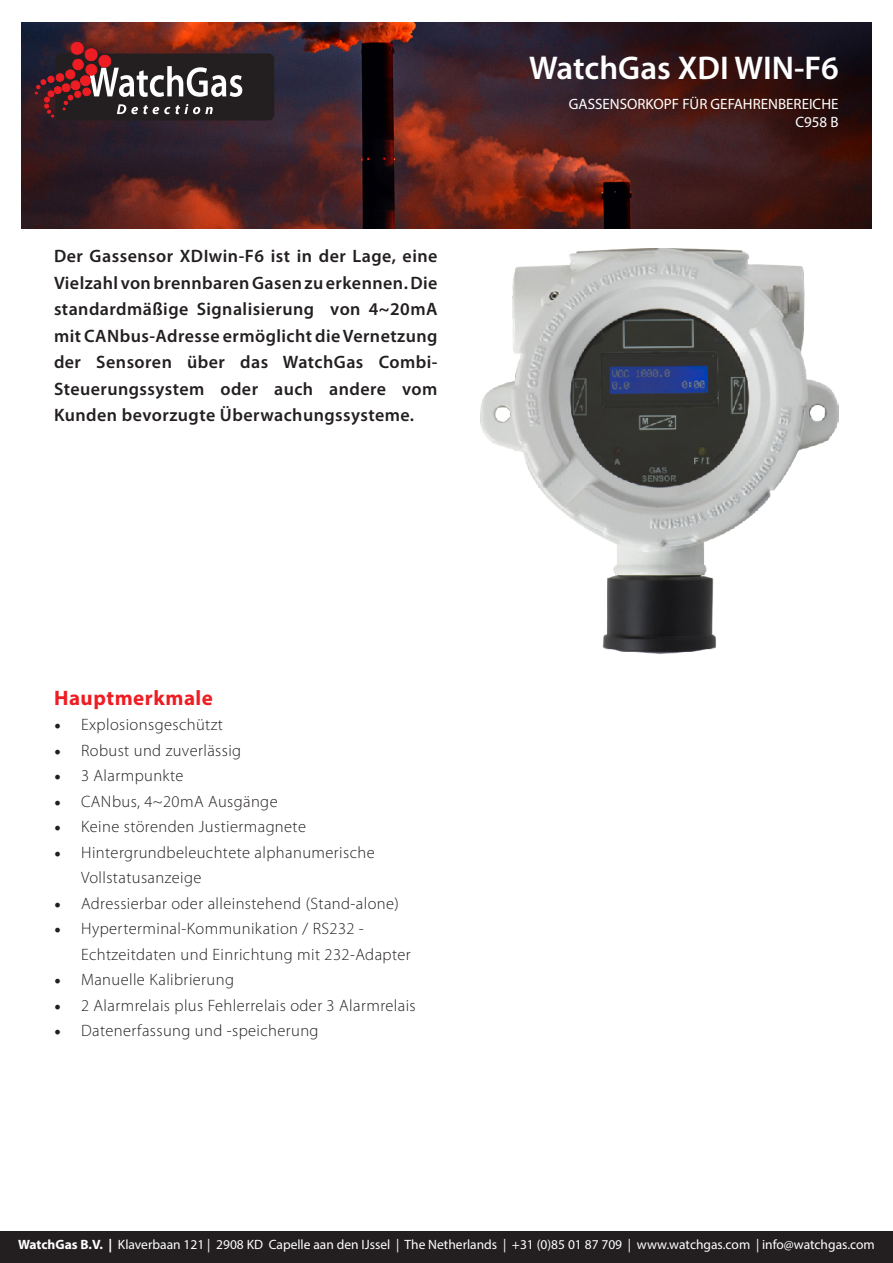
<style>
.page{position:relative;width:893px;height:1263px;background:#fff}
.page>*{position:absolute;margin:0;border:0;box-sizing:border-box;transform-origin:0 0}
.t1{font:600 33px "Myriad Pro";color:#fff}
.t2{font:700 21px "Myriad Pro";letter-spacing:.025em;color:#ee1d23}
.t3{font:600 18px/26.4px "Myriad Pro";letter-spacing:.025em;color:#231f20;text-align:justify}
.t4{font:300 16.5px/25.5px "Myriad Pro";letter-spacing:.025em;color:#231f20}
.t5{font:15px "Myriad Pro";color:#fff}
.t6{font:13.5px "Myriad Pro";color:#fff}
.s1{font-family:"Minion Pro";font-weight:400;font-size:18px}
.s2{font-weight:700}
</style>
<div class="page">
<div style="left:0;top:1231px;width:893px;height:32px;background:#231f20"></div>
<img style="left:22px;top:22px;width:849px;height:207px">
<img style="left:31px;top:41px;width:235px;height:81px">
<svg style="left:35px;top:42px;width:239px;height:78px;background:#51383a"></svg>
<img style="left:480px;top:249px;width:359px;height:405px">
<p class="t3" style="left:54px;top:243px;width:385px">Der Gassensor XDIwin-F6 ist in der Lage, eine Vielzahl von brennbaren Gasen zu erkennen. Die standardmäßige Signalisierung von 4~20mA mit CANbus-Adresse ermöglicht die Vernetzung der Sensoren über das WatchGas Combi-Steuerungssystem oder auch andere vom Kunden bevorzugte Überwachungssysteme.</p>
<p class="t1" style="left:529px;top:47px;width:311px">WatchGas XDI WIN-F6</p>
<p class="t5" style="left:569px;top:94px;width:271px">GASSENSORKOPF FÜR GEFAHRENBEREICHE</p>
<p class="t5" style="left:795px;top:112px;width:45px">C958 B</p>
<p class="t2" style="left:54px;top:684px;width:161px">Hauptmerkmale</p>
<p class="t4" style="left:54px;top:712px;width:170px"><span class="s1">•</span> Explosionsgeschützt</p>
<p class="t4" style="left:54px;top:738px;width:189px"><span class="s1">•</span> Robust und zuverlässig</p>
<p class="t4" style="left:54px;top:763px;width:131px"><span class="s1">•</span> 3 Alarmpunkte</p>
<p class="t4" style="left:54px;top:789px;width:225px"><span class="s1">•</span> CANbus, 4~20mA Ausgänge</p>
<p class="t4" style="left:54px;top:814px;width:254px"><span class="s1">•</span> Keine störenden Justiermagnete</p>
<p class="t4" style="left:81px;top:840px;width:295px;text-indent:-27px"><span class="s1">•</span> Hintergrundbeleuchtete alphanumerische<br>Vollstatusanzeige</p>
<p class="t4" style="left:54px;top:891px;width:346px"><span class="s1">•</span> Adressierbar oder alleinstehend (Stand-alone)</p>
<p class="t4" style="left:81px;top:916px;width:331px;text-indent:-27px"><span class="s1">•</span> Hyperterminal-Kommunikation / RS232 -<br>Echtzeitdaten und Einrichtung mit 232-Adapter</p>
<p class="t4" style="left:54px;top:967px;width:181px"><span class="s1">•</span> Manuelle Kalibrierung</p>
<p class="t4" style="left:54px;top:993px;width:363px"><span class="s1">•</span> 2 Alarmrelais plus Fehlerrelais oder 3 Alarmrelais</p>
<p class="t4" style="left:54px;top:1018px;width:266px"><span class="s1">•</span> Datenerfassung und -speicherung</p>
<p class="t6" style="left:18px;top:1236px;width:858px"><span class="s2">WatchGas B.V. |</span> Klaverbaan 121 | 2908 KD Capelle aan den IJssel | The Netherlands | +31 (0)85 01 87 709 | www.watchgas.com | info@watchgas.com</p>
</div>
